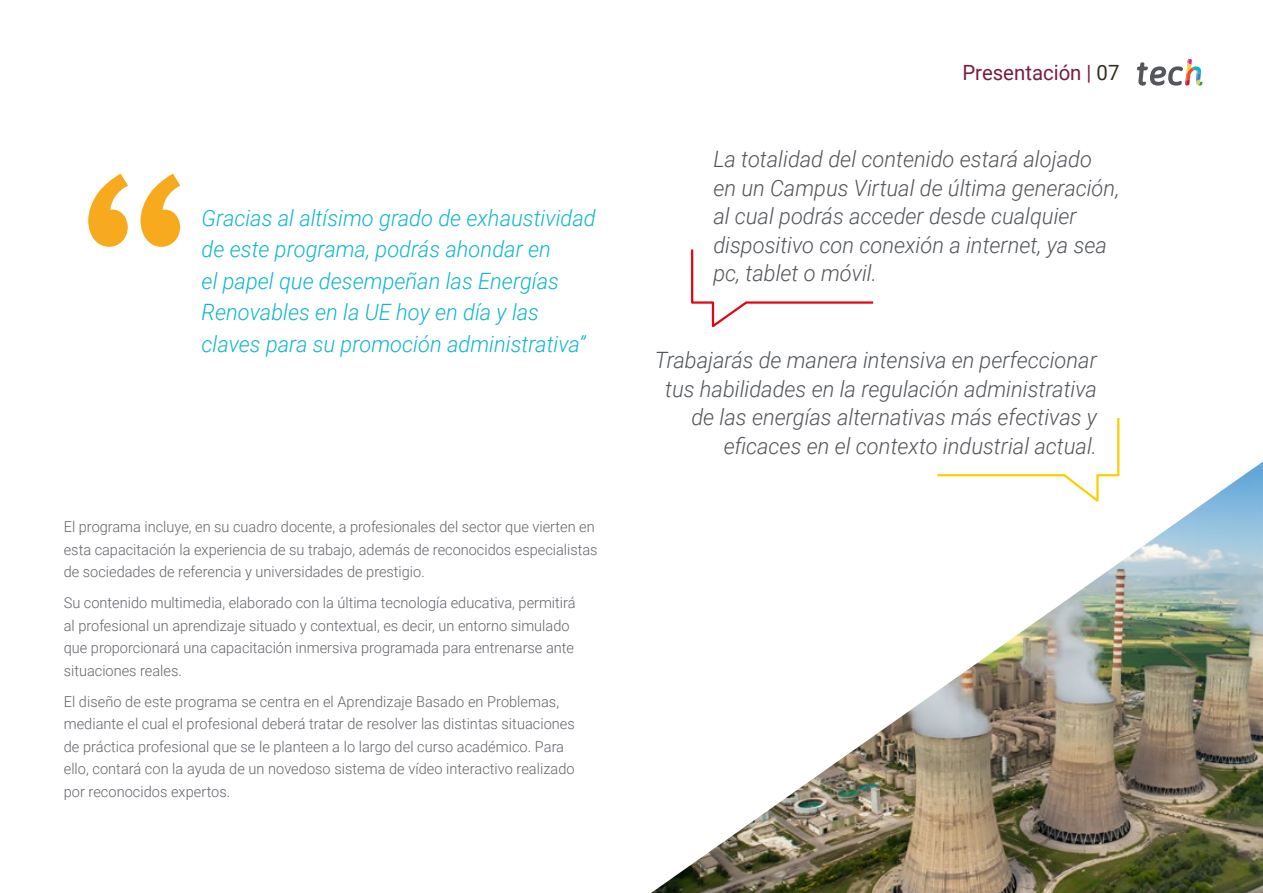
<style>
.page{position:relative;width:1263px;height:893px;background:#fff}
.page>*{position:absolute;margin:0;border:0;box-sizing:border-box;transform-origin:0 0}
.t1{font:italic 300 22.5px/28.5px "Roboto";color:#52555b;text-align:right}
.t2{font:italic 300 22.5px/31.5px "Roboto";color:#0fb6cf}
.t3{font:21px "Roboto";color:#791e3c}
.t4{font:300 15px/22.5px "Roboto";color:#61646a}
.s1{color:#312e20}
</style>
<div class="page">
<svg style="left:88px;top:174px;width:92px;height:73px"></svg>
<img style="left:651px;top:461px;width:612px;height:432px">
<svg style="left:935px;top:417px;width:185px;height:88px"></svg>
<svg style="left:691px;top:249px;width:183px;height:79px"></svg>
<svg style="left:1137px;top:59px;width:65px;height:27px"></svg>
<h1 class="t2" style="left:202px;top:201px;width:396px">Gracias al altísimo grado de exhaustividad de este programa, podrás ahondar en<br>el papel que desempeñan las Energías Renovables en la UE hoy en día y las claves para su promoción administrativa”</h1>
<p class="t4" style="left:64px;top:515px;width:535px">El programa incluye, en su cuadro docente, a profesionales del sector que vierten en esta capacitación la experiencia de su trabajo, además de reconocidos especialistas de sociedades de referencia y universidades de prestigio.</p>
<p class="t4" style="left:64px;top:591px;width:513px">Su contenido multimedia, elaborado con la última tecnología educativa, permitirá al profesional un aprendizaje situado y contextual, es decir, un entorno simulado que proporcionará una capacitación inmersiva programada para entrenarse ante situaciones reales.</p>
<p class="t4" style="left:64px;top:690px;width:513px">El diseño de este programa se centra en el Aprendizaje Basado en Problemas, mediante el cual el profesional deberá tratar de resolver las distintas situaciones de práctica profesional que se le planteen a lo largo del curso académico. Para ello, contará con la ayuda de un novedoso sistema de vídeo interactivo realizado por reconocidos expertos.</p>
<h2 class="t3" style="left:962px;top:57px;width:159px">Presentación | <span class="s1">07</span></h2>
<h1 class="t1" style="left:713px;top:144px;width:408px;text-align:left">La totalidad del contenido estará alojado en un Campus Virtual de última generación, al cual podrás acceder desde cualquier dispositivo con conexión a internet, ya sea pc, tablet o móvil.</h1>
<h1 class="t1" style="left:655px;top:345px;width:444px">Trabajarás de manera intensiva en perfeccionar tus habilidades en la regulación administrativa de las energías alternativas más efectivas y eficaces en el contexto industrial actual.</h1>
</div>
